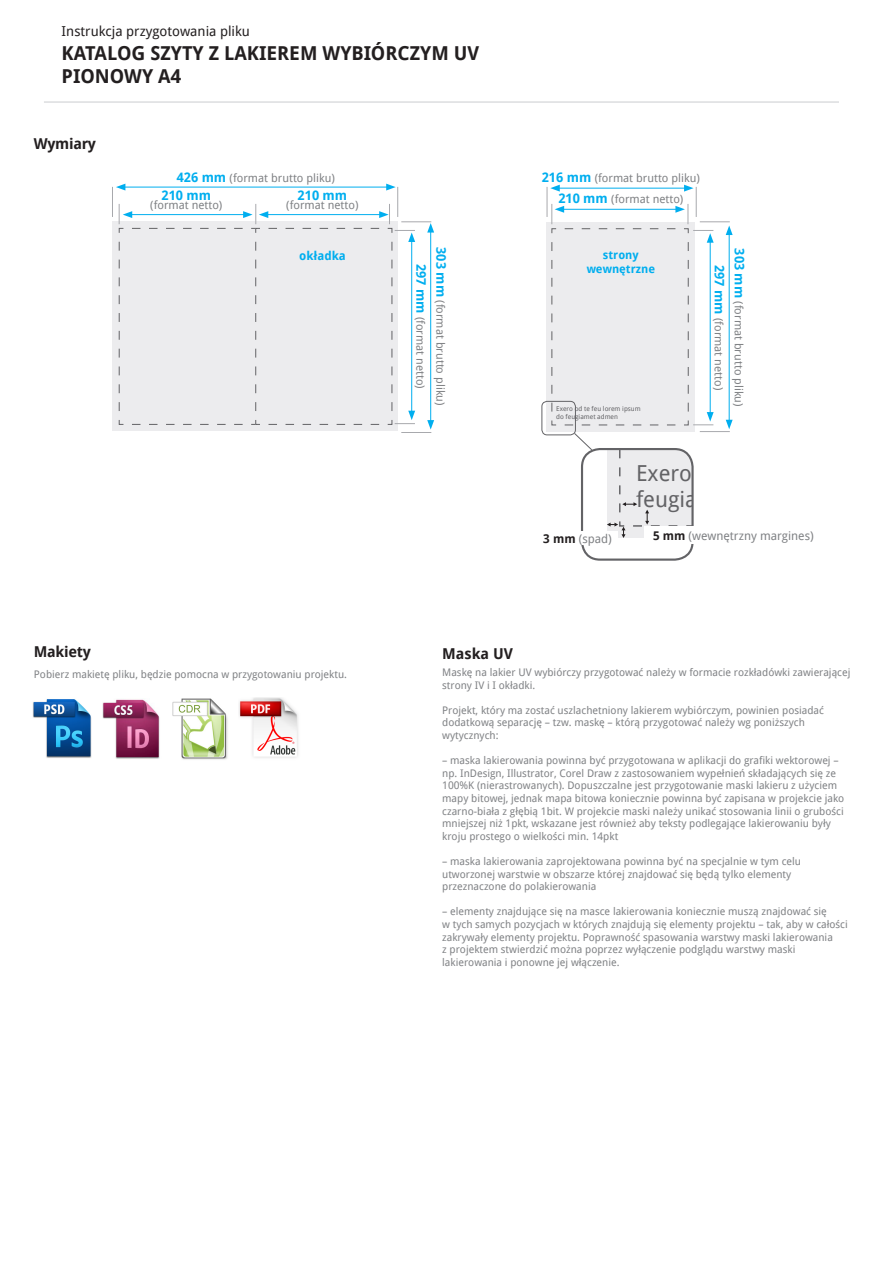
<style>
.page{position:relative;width:893px;height:1263px;background:#fff}
.page>*{position:absolute;margin:0;border:0;box-sizing:border-box;transform-origin:0 0}
.t1{font:22.05px "Droid Sans";color:#636366}
.t2{font:700 19.2px "Droid Sans";color:#231f20}
.t3{font:700 15px "Droid Sans";letter-spacing:-.02em;color:#231f20}
.t4{font:13.65px "Droid Sans";color:#231f20}
.t5{font:700 13.05px "Droid Sans";color:#00aeef}
.t6{font:700 12.15px "Droid Sans";color:#00aeef}
.t7{font:12px "Droid Sans";color:#808285}
.t8{font:700 11.55px/13.8px "Droid Sans";color:#00aeef;text-align:center}
.t9{font:11.4px "Droid Sans";color:#808285}
.t10{font:10.5px/12.6px "Droid Sans";color:#808285}
.t11{font:6.6px "Droid Sans";color:#636366}
.s1{font-weight:700;font-size:13.05px;color:#00aeef}
.s2{font-weight:700;color:#231f20}
</style>
<div class="page">
<hr style="left:44px;top:101px;width:795px;height:2px;background:#dcdddf">
<hr style="left:123px;top:187px;width:266px;height:1px;background:#00aeef">
<svg style="left:116px;top:184px;width:9px;height:7px"></svg>
<svg style="left:386px;top:184px;width:10px;height:7px"></svg>
<hr style="left:112px;top:187px;width:1px;height:30px;background:#a8a9ad">
<hr style="left:397px;top:187px;width:1px;height:30px;background:#a8a9ad">
<hr style="left:430px;top:230px;width:1px;height:192px;background:#00aeef">
<svg style="left:427px;top:420px;width:7px;height:10px"></svg>
<svg style="left:427px;top:223px;width:7px;height:10px"></svg>
<div style="left:112px;top:222px;width:286px;height:209px;background:#ececee"></div>
<div style="left:546px;top:222px;width:148px;height:210px;background:#ececee"></div>
<hr style="left:557px;top:188px;width:129px;height:1px;background:#00aeef">
<svg style="left:550px;top:185px;width:10px;height:7px"></svg>
<svg style="left:684px;top:185px;width:9px;height:7px"></svg>
<hr style="left:547px;top:187px;width:1px;height:30px;background:#a8a9ad">
<hr style="left:696px;top:187px;width:1px;height:30px;background:#a8a9ad">
<hr style="left:729px;top:233px;width:1px;height:189px;background:#00aeef">
<svg style="left:726px;top:420px;width:7px;height:9px"></svg>
<svg style="left:726px;top:226px;width:7px;height:9px"></svg>
<hr style="left:700px;top:431px;width:30px;height:1px;background:#a8a9ad">
<svg style="left:551px;top:204px;width:163px;height:222px"></svg>
<hr style="left:700px;top:221px;width:30px;height:1px;background:#a8a9ad">
<hr style="left:401px;top:221px;width:30px;height:1px;background:#a8a9ad">
<hr style="left:401px;top:432px;width:30px;height:1px;background:#a8a9ad">
<svg style="left:118px;top:204px;width:297px;height:221px"></svg>
<svg style="left:573px;top:432px;width:19px;height:19px"></svg>
<div style="left:581px;top:448px;width:113px;height:113px;border:2px solid #636366;border-radius:18px"></div>
<div style="left:644px;top:527px;width:178px;height:17px;background:#fff"></div>
<svg style="left:607px;top:449px;width:86px;height:89px;background:#e5e5e7"></svg>
<div style="left:538px;top:531px;width:79px;height:14px;background:#fff"></div>
<div style="left:541px;top:401px;width:35px;height:34px;border:1px solid #636366;border-radius:5px"></div>
<img style="left:172px;top:698px;width:56px;height:62px">
<img style="left:102px;top:699px;width:58px;height:60px">
<img style="left:239px;top:697px;width:59px;height:61px">
<img style="left:33px;top:699px;width:59px;height:59px">
<p class="t4" style="left:62px;top:22px;width:190px">Instrukcja przygotowania pliku</p>
<p class="t2" style="left:62px;top:39px;width:419px">KATALOG SZYTY Z LAKIEREM WYBIÓRCZYM UV</p>
<p class="t2" style="left:62px;top:62px;width:121px">PIONOWY A4</p>
<p class="t3" style="left:34px;top:133px;width:64px">Wymiary</p>
<p class="t9" style="left:177px;top:170px;width:160px"><span class="s1">426 mm</span> (format brutto pliku)</p>
<p class="t5" style="left:162px;top:186px;width:51px">210 mm</p>
<p class="t9" style="left:150px;top:197px;width:74px">(format netto)</p>
<p class="t5" style="left:298px;top:186px;width:51px">210 mm</p>
<p class="t9" style="left:286px;top:197px;width:74px">(format netto)</p>
<p class="t6" style="left:299px;top:247px;width:48px">okładka</p>
<p class="t3" style="left:34px;top:641px;width:58px">Makiety</p>
<p class="t10" style="left:34px;top:668px;width:315px">Pobierz makietę pliku, będzie pomocna w przygotowaniu projektu.</p>
<p class="t9" style="left:448px;top:247px;width:160px;rotate:90deg"><span class="s1">303 mm</span> (format brutto pliku)</p>
<p class="t9" style="left:428px;top:264px;width:127px;rotate:90deg"><span class="s1">297 mm</span> (format netto)</p>
<p class="t9" style="left:542px;top:170px;width:160px"><span class="s1">216 mm</span> (format brutto pliku)</p>
<p class="t9" style="left:558px;top:191px;width:127px"><span class="s1">210 mm</span> (format netto)</p>
<p class="t8" style="left:587px;top:248px;width:70px">strony wewnętrzne</p>
<p class="t11" style="left:556px;top:404px;width:86px">Exero od te feu lorem ipsum</p>
<p class="t11" style="left:556px;top:412px;width:63px">do feugiamet admen</p>
<p class="t9" style="left:747px;top:248px;width:160px;rotate:90deg"><span class="s1">303 mm</span> (format brutto pliku)</p>
<p class="t9" style="left:727px;top:265px;width:127px;rotate:90deg"><span class="s1">297 mm</span> (format netto)</p>
<p class="t1" style="left:636px;top:458px;width:89px">Exero od</p>
<p class="t1" style="left:636px;top:484px;width:101px">feugiamet</p>
<p class="t7" style="left:543px;top:530px;width:70px"><span class="s2">3 mm</span> (spad)</p>
<p class="t7" style="left:653px;top:527px;width:162px"><span class="s2">5 mm</span> (wewnętrzny margines)</p>
<p class="t3" style="left:442px;top:643px;width:72px">Maska UV</p>
<p class="t10" style="left:442px;top:665px;width:410px">Maskę na lakier UV wybiórczy przygotować należy w formacie rozkładówki zawierającej strony IV i I okładki.</p>
<p class="t10" style="left:442px;top:703px;width:383px">Projekt, który ma zostać uszlachetniony lakierem wybiórczym, powinien posiadać dodatkową separację – tzw. maskę – którą przygotować należy wg poniższych wytycznych:</p>
<p class="t10" style="left:442px;top:754px;width:404px">– maska lakierowania powinna być przygotowana w aplikacji do grafiki wektorowej – np. InDesign, Illustrator, Corel Draw z zastosowaniem wypełnień składających się ze 100%K (nierastrowanych). Dopuszczalne jest przygotowanie maski lakieru z użyciem mapy bitowej, jednak mapa bitowa koniecznie powinna być zapisana w projekcie jako czarno-biała z głębią 1bit. W projekcie maski należy unikać stosowania linii o grubości mniejszej niż 1pkt, wskazane jest również aby teksty podlegające lakierowaniu były kroju prostego o wielkości min. 14pkt</p>
<p class="t10" style="left:442px;top:854px;width:360px">– maska lakierowania zaprojektowana powinna być na specjalnie w tym celu utworzonej warstwie w obszarze której znajdować się będą tylko elementy przeznaczone do polakierowania</p>
<p class="t10" style="left:442px;top:905px;width:407px">– elementy znajdujące się na masce lakierowania koniecznie muszą znajdować się<br>w tych samych pozycjach w których znajdują się elementy projektu – tak, aby w całości zakrywały elementy projektu. Poprawność spasowania warstwy maski lakierowania<br>z projektem stwierdzić można poprzez wyłączenie podglądu warstwy maski lakierowania i ponowne jej włączenie.</p>
</div>
